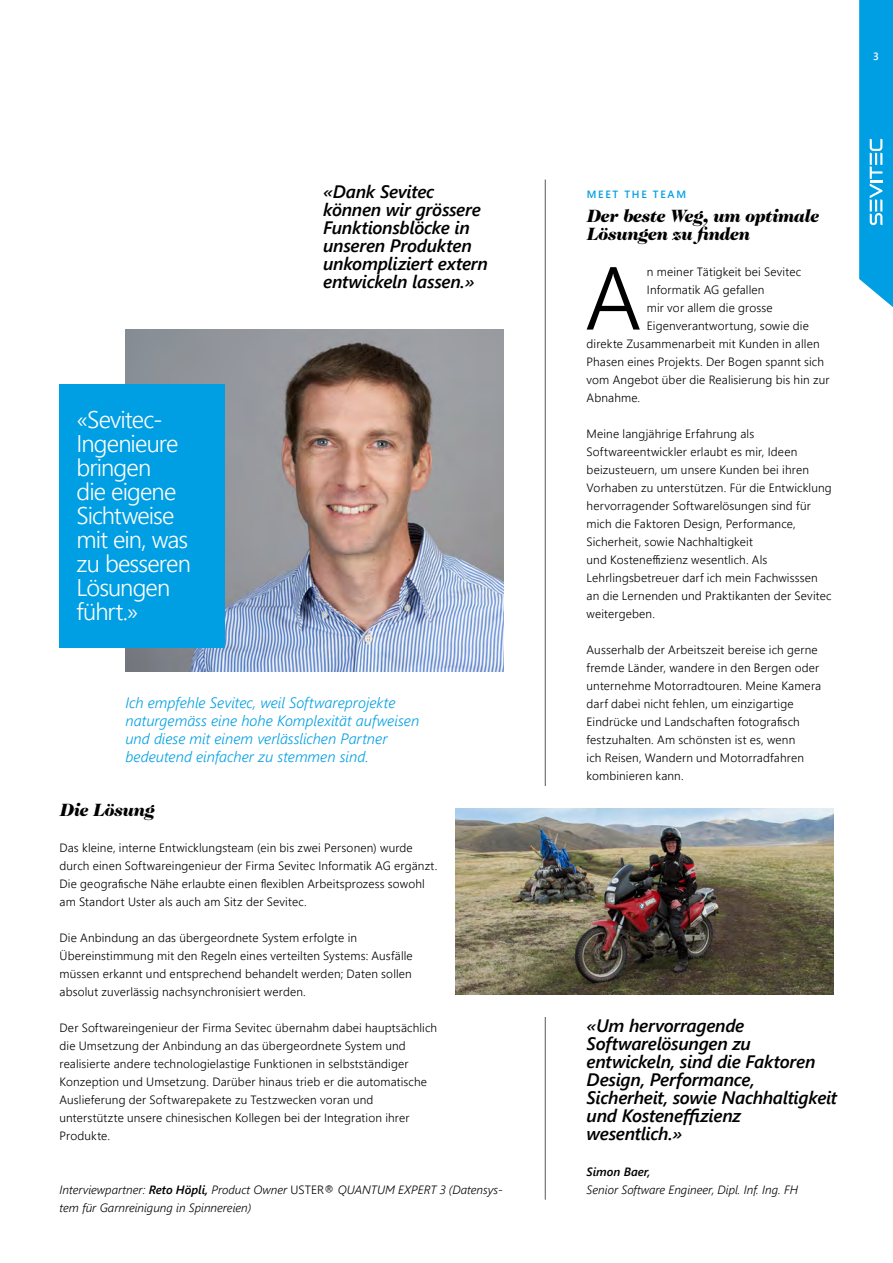
<style>
.page{position:relative;width:893px;height:1263px;background:#fff}
.page>*{position:absolute;margin:0;border:0;box-sizing:border-box;transform-origin:0 0}
.t1{font:300 89.1px "Segoe UI";color:#000}
.t2{font:300 24px/24px "Segoe UI";letter-spacing:-.035em;color:#fff}
.t3{font:italic 600 18px/18px "Segoe UI";letter-spacing:-.015em;color:#000}
.t4{font:italic 900 18px/18px "Caslon 224 Std";letter-spacing:-.02em;color:#000}
.t5{font:italic 300 15px/18px "Segoe UI";color:#009fe3}
.t6{font:300 12px/18px "Segoe UI";letter-spacing:.015em;color:#000}
.t7{font:italic 300 12px/18px "Segoe UI";color:#000}
.t8{font:italic 600 12px "Segoe UI";color:#000}
.t9{font:600 10.5px "Segoe UI";letter-spacing:.165em;color:#009fe3}
.t10{font:600 10.5px "Segoe UI";color:#fff}
.s1{font-weight:600}
.s2{font-style:normal}
</style>
<div class="page">
<hr style="left:545px;top:180px;width:1px;height:1020px;background:#575756">
<div style="left:455px;top:787px;width:378px;height:230px;background:#fff"></div>
<img style="left:125px;top:329px;width:379px;height:342px">
<img style="left:455px;top:809px;width:378px;height:186px">
<div style="left:60px;top:384px;width:165px;height:263px;background:#009fe3"></div>
<svg style="left:859px;top:0;width:34px;height:307px;background:#19a8e5"></svg>
<p class="t10" style="left:873px;top:46px;width:7px">3</p>
<h3 class="t3" style="left:323px;top:179px;width:166px">«Dank Sevitec können wir grössere<br>Funktionsblöcke in unseren Produkten unkompliziert extern entwickeln lassen.»</h3>
<p class="t9" style="left:587px;top:184px;width:101px">MEET THE TEAM</p>
<h3 class="t4" style="left:587px;top:206px;width:234px">Der beste Weg, um optimale<br>Lösungen zu finden</h3>
<h1 class="t1" style="left:585px;top:214px;width:58px">A</h1>
<p class="t6" style="left:647px;top:261px;width:156px">n meiner Tätigkeit bei Sevitec</p>
<p class="t6" style="left:647px;top:279px;width:119px">Informatik AG gefallen</p>
<p class="t6" style="left:647px;top:297px;width:127px">mir vor allem die grosse</p>
<p class="t6" style="left:647px;top:315px;width:163px">Eigenverantwortung, sowie die</p>
<p class="t6" style="left:587px;top:333px;width:235px">direkte Zusammenarbeit mit Kunden in allen</p>
<p class="t6" style="left:587px;top:351px;width:239px">Phasen eines Projekts. Der Bogen spannt sich</p>
<p class="t6" style="left:587px;top:369px;width:244px">vom Angebot über die Realisierung bis hin zur</p>
<p class="t6" style="left:587px;top:387px;width:55px">Abnahme.</p>
<p class="t6" style="left:587px;top:423px;width:247px">Meine langjährige Erfahrung als Softwareentwickler erlaubt es mir, Ideen beizusteuern, um unsere Kunden bei ihren Vorhaben zu unterstützen. Für die Entwicklung hervorragender Softwarelösungen sind für mich die Faktoren Design, Performance, Sicherheit, sowie Nachhaltigkeit<br>und Kosteneffizienz wesentlich. Als Lehrlingsbetreuer darf ich mein Fachwisssen an die Lernenden und Praktikanten der Sevitec weitergeben.</p>
<p class="t6" style="left:587px;top:639px;width:236px">Ausserhalb der Arbeitszeit bereise ich gerne fremde Länder, wandere in den Bergen oder unternehme Motorradtouren. Meine Kamera darf dabei nicht fehlen, um einzigartige Eindrücke und Landschaften fotografisch festzuhalten. Am schönsten ist es, wenn<br>ich Reisen, Wandern und Motorradfahren kombinieren kann.</p>
<h2 class="t2" style="left:77px;top:405px;width:116px">«Sevitec-<br>Ingenieure bringen<br>die eigene<br>Sichtweise mit ein, was zu besseren<br>Lösungen führt.»</h2>
<p class="t5" style="left:125px;top:691px;width:295px">Ich empfehle Sevitec, weil Softwareprojekte naturgemäss eine hohe Komplexität aufweisen und diese mit einem verlässlichen Partner bedeutend einfacher zu stemmen sind.</p>
<h3 class="t4" style="left:60px;top:800px;width:96px">Die Lösung</h3>
<p class="t6" style="left:60px;top:837px;width:379px">Das kleine, interne Entwicklungsteam (ein bis zwei Personen) wurde durch einen Softwareingenieur der Firma Sevitec Informatik AG ergänzt.<br>Die geografische Nähe erlaubte einen flexiblen Arbeitsprozess sowohl am Standort Uster als auch am Sitz der Sevitec.</p>
<p class="t6" style="left:60px;top:927px;width:355px">Die Anbindung an das übergeordnete System erfolgte in Übereinstimmung mit den Regeln eines verteilten Systems: Ausfälle müssen erkannt und entsprechend behandelt werden; Daten sollen absolut zuverlässig nachsynchronisiert werden.</p>
<p class="t6" style="left:60px;top:1017px;width:379px">Der Softwareingenieur der Firma Sevitec übernahm dabei hauptsächlich die Umsetzung der Anbindung an das übergeordnete System und realisierte andere technologielastige Funktionen in selbstständiger Konzeption und Umsetzung. Darüber hinaus trieb er die automatische Auslieferung der Softwarepakete zu Testzwecken voran und unterstützte unsere chinesischen Kollegen bei der Integration ihrer Produkte.</p>
<p class="t7" style="left:60px;top:1178px;width:445px">Interviewpartner: <span class="s1">Reto Höpli,</span> Product Owner <span class="s2">USTER®</span> QUANTUM EXPERT 3 (Datensys&shy;tem für Garnreinigung in Spinnereien)</p>
<h3 class="t3" style="left:587px;top:1013px;width:252px">«Um hervorragende<br>Softwarelösungen zu entwickeln, sind die Faktoren<br>Design, Performance,<br>Sicherheit, sowie Nachhaltigkeit und Kosteneffizienz wesentlich.»</h3>
<p class="t8" style="left:587px;top:1160px;width:65px">Simon Baer,</p>
<p class="t7" style="left:587px;top:1178px;width:213px">Senior Software Engineer, Dipl. Inf. Ing. FH</p>
</div>
